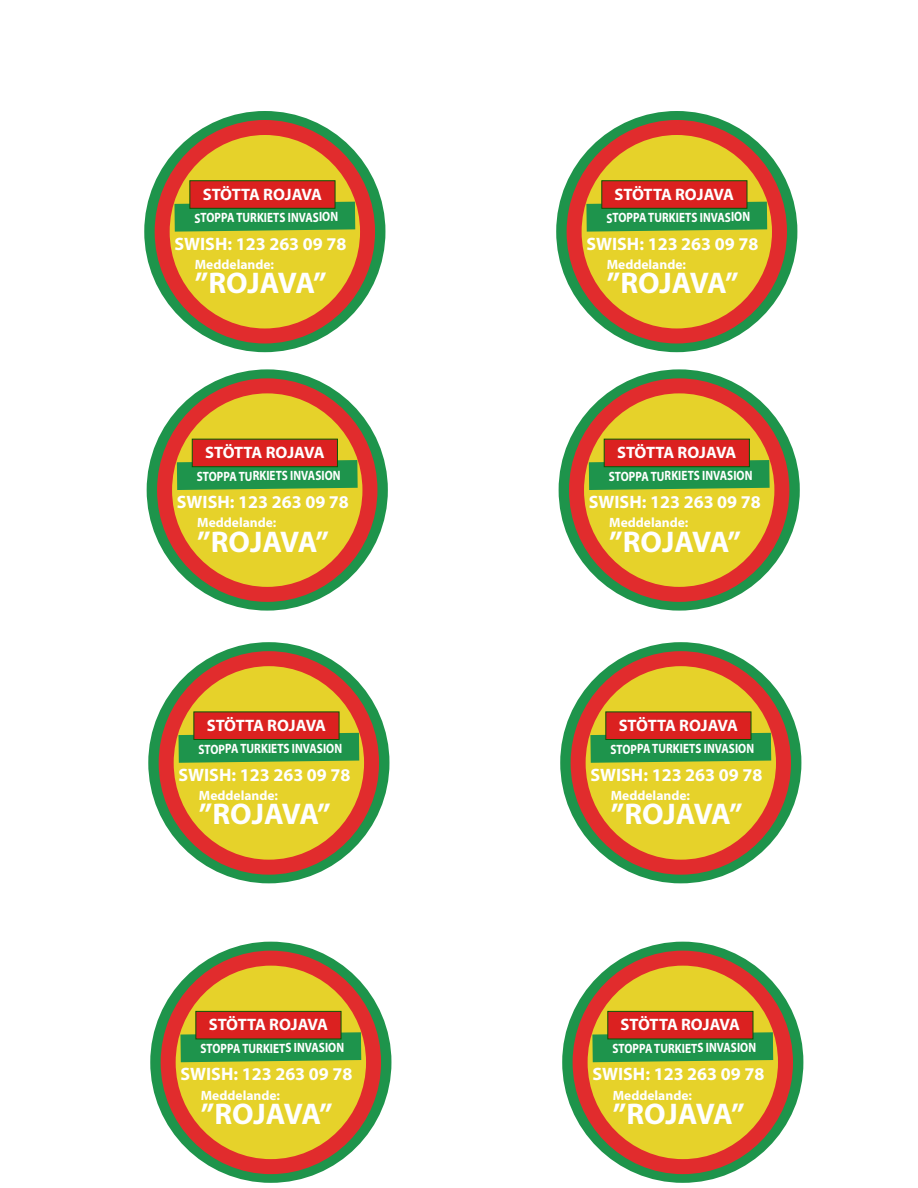
<style>
.page{position:relative;width:918px;height:1188px;background:#fff}
.page>*{position:absolute;margin:0;border:0;box-sizing:border-box;transform-origin:0 0}
.t1{font:700 30px "Myriad Pro";letter-spacing:-.005em;color:#fff}
.t2{font:700 18px "Myriad Pro";color:#fff}
.t3{font:700 16.65px "Myriad Pro";letter-spacing:-.015em;color:#fff}
.t4{font:700 13.5px "Myriad Pro";color:#fff;scale:.84 1}
.t5{font:700 13.5px "Myriad Pro";color:#fff}
</style>
<div class="page">
<svg style="left:151px;top:118px;width:228px;height:228px;background:#daaf2c"></svg>
<svg style="left:174px;top:202px;width:181px;height:30px;background:#2c9849"></svg>
<div style="left:189px;top:180px;width:147px;height:29px;background:#db2120;border:1px solid #095606"></div>
<div style="left:144px;top:111px;width:241px;height:241px;border:12px solid #1e944b;border-radius:50%"></div>
<div style="left:155px;top:120px;width:220px;height:223px;border:15px solid #e12c2d;border-radius:50%"></div>
<svg style="left:153px;top:376px;width:228px;height:228px;background:#dab02c"></svg>
<svg style="left:177px;top:460px;width:181px;height:30px;background:#299749"></svg>
<div style="left:192px;top:439px;width:146px;height:28px;background:#db2120;border:1px solid #095606"></div>
<div style="left:147px;top:369px;width:241px;height:242px;border:12px solid #1e944b;border-radius:50%"></div>
<div style="left:157px;top:378px;width:220px;height:224px;border:15px solid #e12c2d;border-radius:50%"></div>
<svg style="left:155px;top:649px;width:228px;height:228px;background:#dab02c"></svg>
<svg style="left:178px;top:733px;width:181px;height:30px;background:#2b9849"></svg>
<div style="left:193px;top:711px;width:147px;height:29px;background:#db2120;border:1px solid #095606"></div>
<div style="left:148px;top:642px;width:241px;height:241px;border:12px solid #1e944b;border-radius:50%"></div>
<div style="left:159px;top:651px;width:220px;height:224px;border:15px solid #e12c2d;border-radius:50%"></div>
<svg style="left:157px;top:948px;width:228px;height:228px;background:#dab02c"></svg>
<svg style="left:180px;top:1032px;width:181px;height:30px;background:#279649"></svg>
<div style="left:195px;top:1011px;width:147px;height:28px;background:#db2120;border:1px solid #095606"></div>
<div style="left:150px;top:942px;width:241px;height:241px;border:12px solid #1e944b;border-radius:50%"></div>
<div style="left:161px;top:951px;width:220px;height:223px;border:15px solid #e12c2d;border-radius:50%"></div>
<svg style="left:563px;top:118px;width:228px;height:228px;background:#dab02c"></svg>
<svg style="left:586px;top:202px;width:181px;height:30px;background:#2c9849"></svg>
<div style="left:601px;top:180px;width:146px;height:29px;background:#db2120;border:1px solid #095606"></div>
<div style="left:556px;top:111px;width:241px;height:241px;border:12px solid #1e944b;border-radius:50%"></div>
<div style="left:567px;top:120px;width:220px;height:223px;border:15px solid #e12c2d;border-radius:50%"></div>
<svg style="left:565px;top:376px;width:228px;height:228px;background:#dab02c"></svg>
<svg style="left:589px;top:460px;width:181px;height:30px;background:#299749"></svg>
<div style="left:604px;top:439px;width:146px;height:28px;background:#db2120;border:1px solid #095606"></div>
<div style="left:559px;top:369px;width:241px;height:242px;border:12px solid #1e944b;border-radius:50%"></div>
<div style="left:569px;top:378px;width:220px;height:224px;border:15px solid #e12c2d;border-radius:50%"></div>
<svg style="left:567px;top:649px;width:228px;height:228px;background:#daaf2c"></svg>
<svg style="left:590px;top:733px;width:181px;height:30px;background:#2a9749"></svg>
<div style="left:605px;top:711px;width:146px;height:29px;background:#db2120;border:1px solid #095606"></div>
<div style="left:560px;top:642px;width:241px;height:241px;border:12px solid #1e944b;border-radius:50%"></div>
<div style="left:571px;top:651px;width:220px;height:224px;border:15px solid #e12c2d;border-radius:50%"></div>
<svg style="left:569px;top:948px;width:228px;height:228px;background:#dab02c"></svg>
<svg style="left:592px;top:1032px;width:181px;height:30px;background:#279549"></svg>
<div style="left:607px;top:1011px;width:146px;height:28px;background:#db2120;border:1px solid #095606"></div>
<div style="left:562px;top:942px;width:241px;height:241px;border:12px solid #1e944b;border-radius:50%"></div>
<div style="left:573px;top:951px;width:220px;height:223px;border:15px solid #e12c2d;border-radius:50%"></div>
<p class="t3" style="left:203px;top:183px;width:121px">STÖTTA ROJAVA</p>
<p class="t4" style="left:194px;top:210px;width:173px;rotate:-1deg">STOPPA TURKIETS INVASION</p>
<p class="t2" style="left:174px;top:232px;width:174px">SWISH: 123 263 09 78</p>
<p class="t1" style="left:195px;top:264px;width:133px">”ROJAVA”</p>
<p class="t5" style="left:195px;top:256px;width:81px">Meddelande:</p>
<p class="t3" style="left:205px;top:442px;width:121px">STÖTTA ROJAVA</p>
<p class="t4" style="left:197px;top:468px;width:173px;rotate:-1deg">STOPPA TURKIETS INVASION</p>
<p class="t2" style="left:177px;top:490px;width:174px">SWISH: 123 263 09 78</p>
<p class="t1" style="left:197px;top:522px;width:133px">”ROJAVA”</p>
<p class="t5" style="left:197px;top:514px;width:81px">Meddelande:</p>
<p class="t3" style="left:207px;top:715px;width:121px">STÖTTA ROJAVA</p>
<p class="t4" style="left:198px;top:741px;width:173px;rotate:-1deg">STOPPA TURKIETS INVASION</p>
<p class="t2" style="left:178px;top:763px;width:174px">SWISH: 123 263 09 78</p>
<p class="t1" style="left:199px;top:795px;width:133px">”ROJAVA”</p>
<p class="t5" style="left:199px;top:787px;width:81px">Meddelande:</p>
<p class="t3" style="left:209px;top:1014px;width:121px">STÖTTA ROJAVA</p>
<p class="t4" style="left:200px;top:1040px;width:173px;rotate:-1deg">STOPPA TURKIETS INVASION</p>
<p class="t2" style="left:180px;top:1063px;width:174px">SWISH: 123 263 09 78</p>
<p class="t1" style="left:201px;top:1094px;width:133px">”ROJAVA”</p>
<p class="t5" style="left:201px;top:1086px;width:81px">Meddelande:</p>
<p class="t3" style="left:615px;top:183px;width:121px">STÖTTA ROJAVA</p>
<p class="t4" style="left:606px;top:210px;width:173px;rotate:-1deg">STOPPA TURKIETS INVASION</p>
<p class="t2" style="left:586px;top:232px;width:174px">SWISH: 123 263 09 78</p>
<p class="t1" style="left:607px;top:264px;width:133px">”ROJAVA”</p>
<p class="t5" style="left:607px;top:256px;width:81px">Meddelande:</p>
<p class="t3" style="left:617px;top:442px;width:121px">STÖTTA ROJAVA</p>
<p class="t4" style="left:609px;top:468px;width:173px;rotate:-1deg">STOPPA TURKIETS INVASION</p>
<p class="t2" style="left:589px;top:490px;width:174px">SWISH: 123 263 09 78</p>
<p class="t1" style="left:609px;top:522px;width:133px">”ROJAVA”</p>
<p class="t5" style="left:609px;top:514px;width:81px">Meddelande:</p>
<p class="t3" style="left:619px;top:715px;width:121px">STÖTTA ROJAVA</p>
<p class="t4" style="left:610px;top:741px;width:173px;rotate:-1deg">STOPPA TURKIETS INVASION</p>
<p class="t2" style="left:590px;top:763px;width:174px">SWISH: 123 263 09 78</p>
<p class="t1" style="left:611px;top:795px;width:133px">”ROJAVA”</p>
<p class="t5" style="left:611px;top:787px;width:81px">Meddelande:</p>
<p class="t3" style="left:621px;top:1014px;width:121px">STÖTTA ROJAVA</p>
<p class="t4" style="left:612px;top:1040px;width:173px;rotate:-1deg">STOPPA TURKIETS INVASION</p>
<p class="t2" style="left:592px;top:1063px;width:174px">SWISH: 123 263 09 78</p>
<p class="t1" style="left:613px;top:1094px;width:133px">”ROJAVA”</p>
<p class="t5" style="left:613px;top:1086px;width:81px">Meddelande:</p>
</div>
